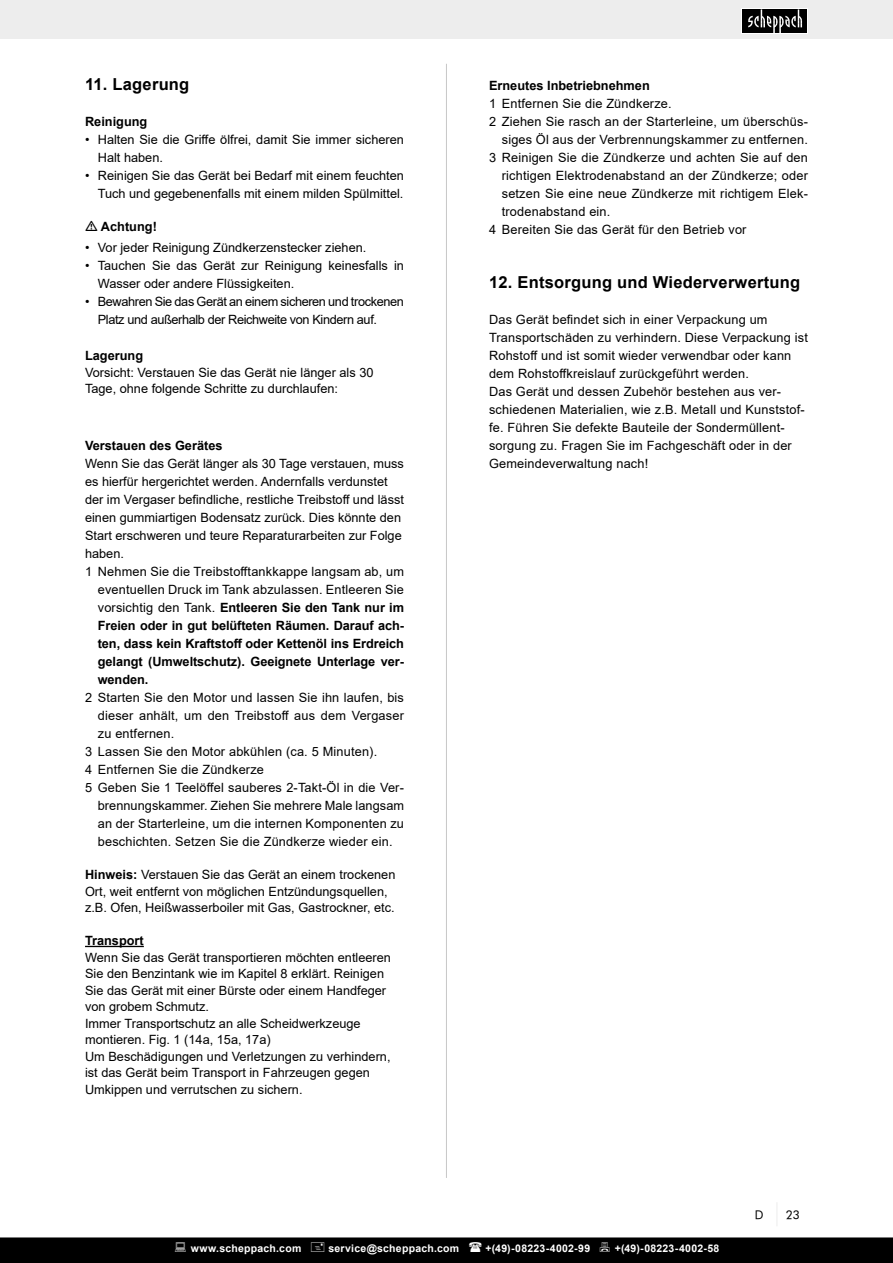
<style>
.page{position:relative;width:893px;height:1263px;background:#fff}
.page>*{position:absolute;margin:0;border:0;box-sizing:border-box;transform-origin:0 0}
.t1{font:700 16.5px "Arial";letter-spacing:.015em;color:#000}
.t2{font:12.75px/18px "Arial";color:#000}
.t3{font:700 12.75px/18px "Arial";color:#000;text-align:justify}
.t4{font:12.75px/18px "Arial";letter-spacing:-.03em;color:#000}
.t5{font:12px "Futura Book BT";color:#000}
.t6{font:700 10.5px "Arial";letter-spacing:.025em;color:#fff}
.s1{font-weight:400}
.s2{font-weight:700}
</style>
<div class="page">
<hr style="left:446px;top:64px;width:1px;height:1114px;background:#c7c7c7">
<div style="left:0;top:0;width:893px;height:39px;background:#ededed"></div>
<svg style="left:776px;top:1203px;width:1px;height:23px"></svg>
<div style="left:741px;top:9px;width:67px;height:25px;background:#fff"></div>
<div style="left:742px;top:9px;width:65px;height:24px;background:#000"></div>
<svg style="left:748px;top:9px;width:54px;height:24px"></svg>
<hr style="left:85px;top:946px;width:59px;height:1px;background:#000">
<div style="left:0;top:1237px;width:893px;height:26px;background:#000"></div>
<p class="t1" style="left:85px;top:73px;width:106px">11. Lagerung</p>
<p class="t3" style="left:85px;top:113px;width:64px">Reinigung</p>
<p class="t2" style="left:98px;top:130px;width:308px;text-indent:-13px">• Halten Sie die Griffe ölfrei, damit Sie immer sicheren<br>Halt haben.</p>
<p class="t2" style="left:85px;top:166px;width:320px;text-align:right">• Reinigen Sie das Gerät bei Bedarf mit einem feuchten<br>Tuch und gegebenenfalls mit einem milden Spülmittel.</p>
<p class="t3" style="left:101px;top:218px;width:57px">Achtung!</p>
<p class="t2" style="left:85px;top:238px;width:283px">• Vor jeder Reinigung Zündkerzenstecker ziehen.</p>
<p class="t2" style="left:98px;top:256px;width:308px;text-indent:-13px">• Tauchen Sie das Gerät zur Reinigung keinesfalls in<br>Wasser oder andere Flüssigkeiten.</p>
<p class="t4" style="left:98px;top:292px;width:308px;text-indent:-13px">• Bewahren Sie das Gerät an einem sicheren und trockenen<br>Platz und außerhalb der Reichweite von Kindern auf.</p>
<p class="t3" style="left:85px;top:347px;width:60px">Lagerung</p>
<p class="t2" style="left:85px;top:364px;width:290px;line-height:16.5px">Vorsicht: Verstauen Sie das Gerät nie länger als 30<br>Tage, ohne folgende Schritte zu durchlaufen:</p>
<p class="t3" style="left:85px;top:437px;width:139px">Verstauen des Gerätes</p>
<p class="t2" style="left:85px;top:454px;width:320px">Wenn Sie das Gerät länger als 30 Tage verstauen, muss es hierfür hergerichtet werden. Andernfalls verdunstet der im Vergaser befindliche, restliche Treibstoff und lässt einen gummiartigen Bodensatz zurück. Dies könnte den Start erschweren und teure Reparaturarbeiten zur Folge haben.</p>
<p class="t3" style="left:98px;top:563px;width:308px;text-indent:-13px"><span class="s1">1 Nehmen Sie die Treibstofftankkappe langsam ab, um eventuellen Druck im Tank abzulassen. Entleeren Sie vorsichtig den Tank.</span> Entleeren Sie den Tank nur im Freien oder in gut belüfteten Räumen. Darauf ach&shy;ten, dass kein Kraftstoff oder Kettenöl ins Erdreich gelangt (Umweltschutz). Geeignete Unterlage ver&shy;wenden.</p>
<p class="t2" style="left:98px;top:688px;width:308px;text-align:justify;text-indent:-13px">2 Starten Sie den Motor und lassen Sie ihn laufen, bis dieser anhält, um den Treibstoff aus dem Vergaser zu entfernen.</p>
<p class="t2" style="left:85px;top:742px;width:294px">3 Lassen Sie den Motor abkühlen (ca. 5 Minuten).</p>
<p class="t2" style="left:85px;top:760px;width:180px">4 Entfernen Sie die Zündkerze</p>
<p class="t2" style="left:98px;top:778px;width:308px;text-align:justify;text-indent:-13px">5 Geben Sie 1 Teelöffel sauberes 2-Takt-Öl in die Ver&shy;brennungskammer. Ziehen Sie mehrere Male langsam an der Starterleine, um die internen Komponenten zu beschichten. Setzen Sie die Zündkerze wieder ein.</p>
<p class="t2" style="left:85px;top:866px;width:312px;line-height:16.5px"><span class="s2">Hinweis:</span> Verstauen Sie das Gerät an einem trockenen<br>Ort, weit entfernt von möglichen Entzündungsquellen, z.B. Ofen, Heißwasserboiler mit Gas, Gastrockner, etc.</p>
<p class="t3" style="left:85px;top:932px;width:60px">Transport</p>
<p class="t2" style="left:85px;top:949px;width:307px;line-height:16.5px">Wenn Sie das Gerät transportieren möchten entleeren Sie den Benzintank wie im Kapitel 8 erklärt. Reinigen Sie das Gerät mit einer Bürste oder einem Handfeger von grobem Schmutz.</p>
<p class="t2" style="left:85px;top:1015px;width:277px;line-height:16.5px">Immer Transportschutz an alle Scheidwerkzeuge montieren. Fig. 1 (14a, 15a, 17a)</p>
<p class="t2" style="left:85px;top:1048px;width:307px;line-height:16.5px">Um Beschädigungen und Verletzungen zu verhindern, ist das Gerät beim Transport in Fahrzeugen gegen<br>Umkippen und verrutschen zu sichern.</p>
<p class="t3" style="left:489px;top:77px;width:162px">Erneutes Inbetriebnehmen</p>
<p class="t2" style="left:489px;top:94px;width:184px">1 Entfernen Sie die Zündkerze.</p>
<p class="t2" style="left:489px;top:112px;width:320px;text-align:right">2 Ziehen Sie rasch an der Starterleine, um überschüs&shy;siges Öl aus der Verbrennungskammer zu entfernen.</p>
<p class="t2" style="left:502px;top:148px;width:308px;text-align:justify;text-indent:-13px">3 Reinigen Sie die Zündkerze und achten Sie auf den richtigen Elektrodenabstand an der Zündkerze; oder setzen Sie eine neue Zündkerze mit richtigem Elek&shy;trodenabstand ein.</p>
<p class="t2" style="left:489px;top:220px;width:259px">4 Bereiten Sie das Gerät für den Betrieb vor</p>
<p class="t1" style="left:489px;top:271px;width:313px">12. Entsorgung und Wiederverwertung</p>
<p class="t2" style="left:489px;top:310px;width:320px">Das Gerät befindet sich in einer Verpackung um Transportschäden zu verhindern. Diese Verpackung ist Rohstoff und ist somit wieder verwendbar oder kann dem Rohstoffkreislauf zurückgeführt werden.</p>
<p class="t2" style="left:489px;top:382px;width:317px">Das Gerät und dessen Zubehör bestehen aus ver&shy;schiedenen Materialien, wie z.B. Metall und Kunststof&shy;fe. Führen Sie defekte Bauteile der Sondermüllent&shy;sorgung zu. Fragen Sie im Fachgeschäft oder in der Gemeindeverwaltung nach!</p>
<p class="t5" style="left:755px;top:1208px;width:10px">D</p>
<p class="t5" style="left:786px;top:1208px;width:16px">23</p>
<p class="t6" style="left:191px;top:1241px;width:112px">www.scheppach.com</p>
<p class="t6" style="left:328px;top:1241px;width:132px">service@scheppach.com</p>
<p class="t6" style="left:486px;top:1241px;width:106px">+(49)-08223-4002-99</p>
<p class="t6" style="left:615px;top:1241px;width:106px">+(49)-08223-4002-58</p>
</div>
